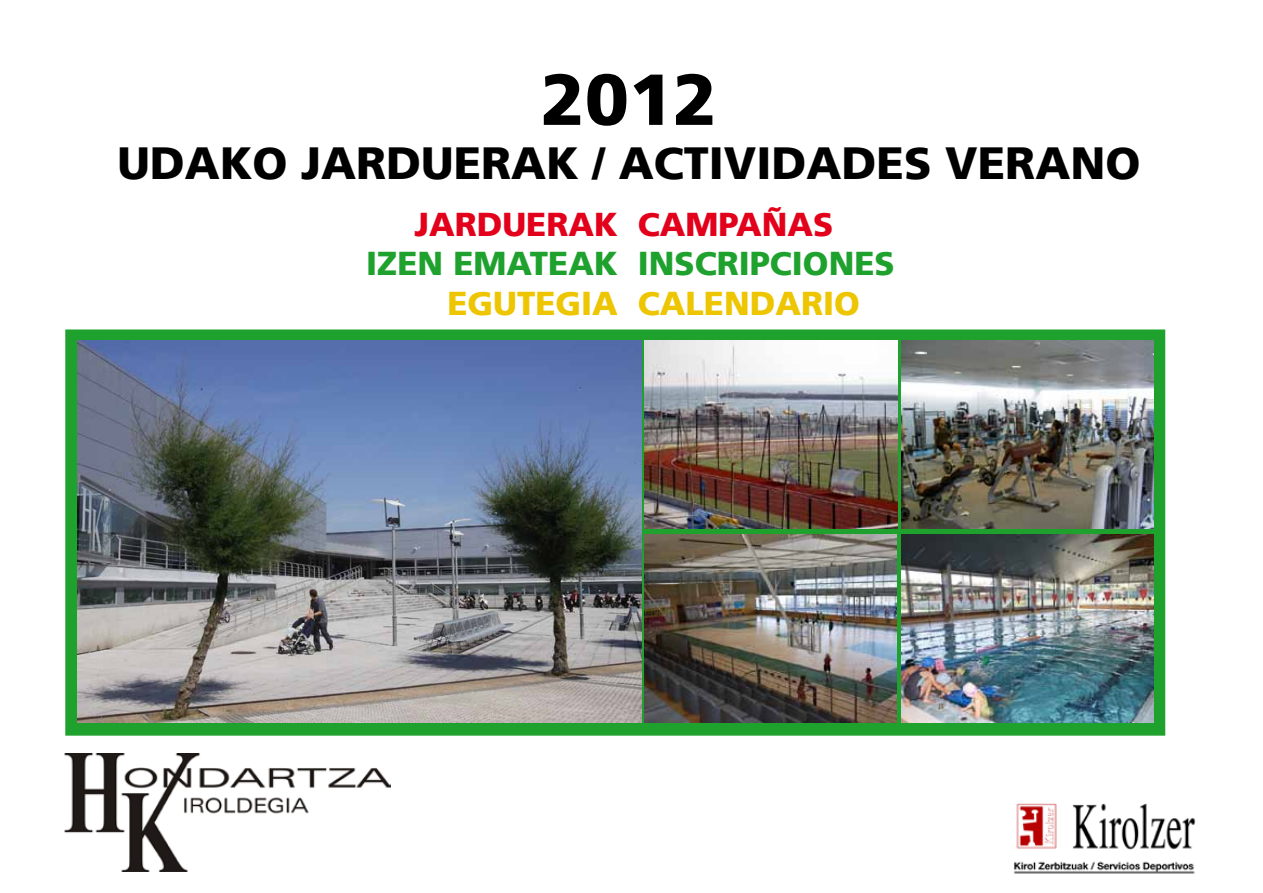
<style>
.page{position:relative;width:1263px;height:893px;background:#fff}
.page>*{position:absolute;margin:0;border:0;box-sizing:border-box;transform-origin:0 0}
.t1{font:900 72px "Frutiger LT";color:#000}
.t2{font:900 45px "Frutiger LT";color:#000}
.t3{font:900 33px "Frutiger LT";color:#1fa12e}
.t4{font:900 33px "Frutiger LT";color:#edc500}
.t5{font:900 33px "Frutiger LT";color:#e2001a}
</style>
<div class="page">
<div style="left:65px;top:329px;width:1100px;height:407px;background:#1fa12e;border:2px solid #1fa12e"></div>
<img style="left:77px;top:340px;width:564px;height:383px">
<img style="left:645px;top:340px;width:252px;height:188px">
<img style="left:1013px;top:803px;width:183px;height:71px">
<img style="left:901px;top:340px;width:253px;height:188px">
<img style="left:901px;top:534px;width:253px;height:189px">
<img style="left:645px;top:535px;width:252px;height:188px">
<img style="left:64px;top:753px;width:326px;height:119px">
<h1 class="t1" style="left:541px;top:56px;width:178px">2012</h1>
<p class="t2" style="left:117px;top:136px;width:1024px">UDAKO JARDUERAK / ACTIVIDADES VERANO</p>
<p class="t5" style="left:638px;top:204px;width:197px">CAMPAÑAS</p>
<p class="t3" style="left:638px;top:244px;width:258px">INSCRIPCIONES</p>
<p class="t4" style="left:638px;top:283px;width:223px">CALENDARIO</p>
<p class="t5" style="left:414px;top:204px;width:205px">JARDUERAK</p>
<p class="t3" style="left:366px;top:244px;width:253px">IZEN EMATEAK</p>
<p class="t4" style="left:447px;top:283px;width:172px">EGUTEGIA</p>
</div>
